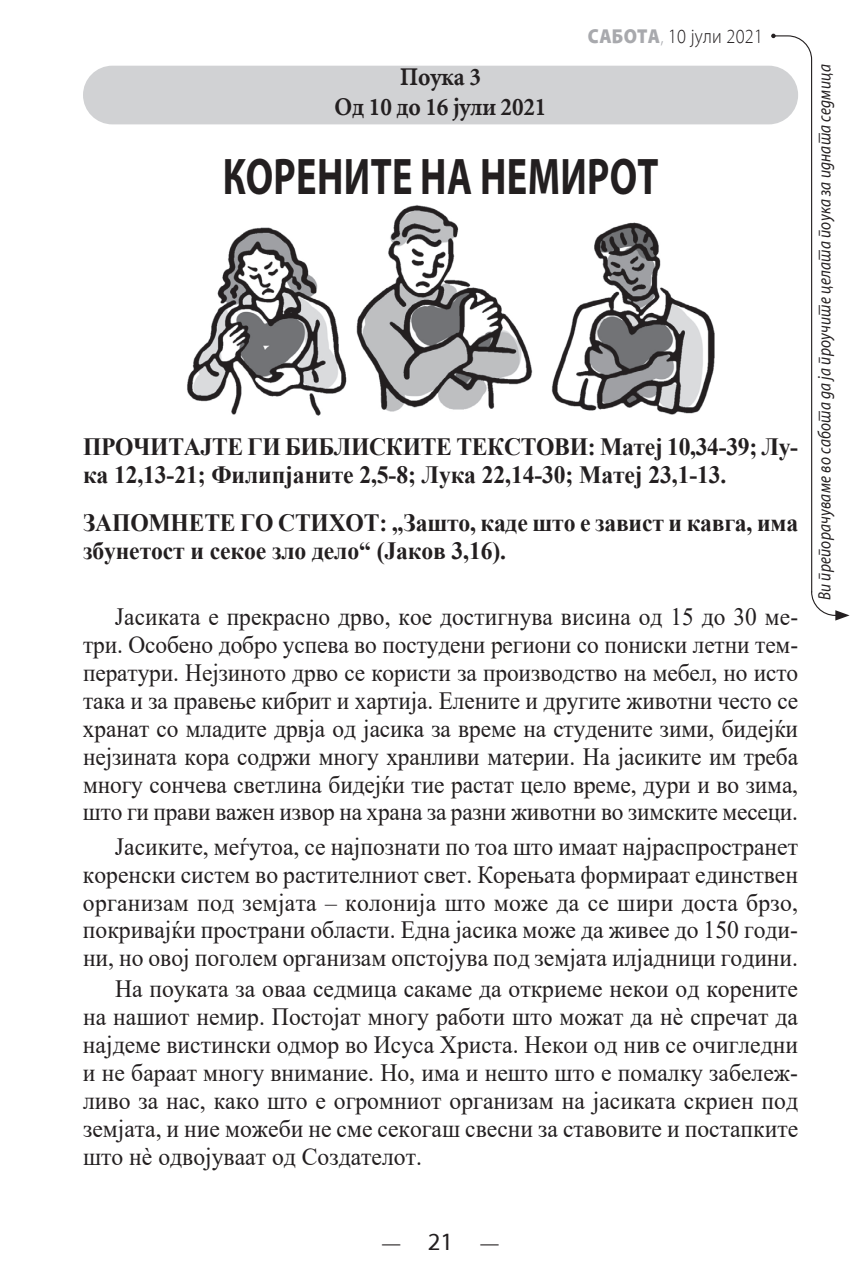
<style>
.page{position:relative;width:862px;height:1276px;background:#fff}
.page>*{position:absolute;margin:0;border:0;box-sizing:border-box;transform-origin:0 0}
.t1{font:700 51.75px "Myriad Pro";letter-spacing:.01em;color:#231f20;scale:.74 1}
.t2{font:700 25.2px/29.7px "Mini";letter-spacing:-.005em;color:#231f20;text-align:center;scale:.93 1}
.t3{font:24.75px/27.9px "Times New Roman";color:#231f20;text-align:justify;scale:.95 1}
.t4{font:24.75px/27.9px "Times New Roman";color:#231f20;text-align:justify;scale:.94 1}
.t5{font:700 24.75px/28.3px "Times New Roman";letter-spacing:-.01em;color:#231f20;scale:.95 1}
.t6{font:22.5px "Mini";color:#231f20;scale:.9 1}
.t7{font:300 20.25px "Myri";letter-spacing:.015em;color:#231f20;scale:.9 1}
.t8{font:italic 18px "Myri";letter-spacing:.015em;color:#231f20;scale:.85 1}
.s1{font-weight:900;color:#a8a9ad}
.s2{color:#a8a9ad}
.s3{font-family:"Myri";font-size:24.75px}
</style>
<div class="page">
<div style="left:83px;top:66px;width:714px;height:58px;background:#d1d2d4;border-radius:29px"></div>
<svg style="left:770px;top:34px;width:79px;height:586px"></svg>
<img style="left:187px;top:190px;width:600px;height:237px">
<p class="t2" style="left:334px;top:62px;width:229px">Поука 3<br>Од 10 до 16 јули 2021</p>
<p class="t7" style="left:587px;top:25px;width:196px"><span class="s1">САБОТА</span><span class="s2">,</span> 10 јули 2021</p>
<h1 class="t1" style="left:223px;top:142px;width:590px">КОРЕНИТЕ НА НЕМИРОТ</h1>
<p class="t5" style="left:83px;top:431px;width:753px">ПРОЧИТАЈТЕ ГИ БИБЛИСКИТЕ ТЕКСТОВИ: Матеј 10,34-39; Лу&shy;ка 12,13-21; Филипјаните 2,5-8; Лука 22,14-30; Матеј 23,1-13.</p>
<p class="t5" style="left:83px;top:507px;width:753px">ЗАПОМНЕТЕ ГО СТИХОТ: „Зашто, каде што е завист и кавга, има збунетост и секое зло дело“ (Јаков 3,16).</p>
<p class="t4" style="left:83px;top:602px;width:761px;text-indent:32px">Јасиката е прекрасно дрво, кое достигнува висина од 15 до 30 ме&shy;три. Особено добро успева во постудени региони со пониски летни тем&shy;ператури. Нејзиното дрво се користи за производство на мебел, но исто така и за правење кибрит и хартија. Елените и другите животни често се хранат со младите дрвја од јасика за време на студените зими, бидејќи нејзината кора содржи многу хранливи материи. На јасиките им треба многу сончева светлина бидејќи тие растат цело време, дури и во зима, што ги прави важен извор на храна за разни животни во зимските месеци.</p>
<p class="t3" style="left:83px;top:831px;width:753px;text-indent:32px">Јасиките, меѓутоа, се најпознати по тоа што имаат најраспространет коренски систем во растителниот свет. Корењата формираат единствен организам под земјата – колонија што може да се шири доста брзо, покривајќи пространи области. Една јасика може да живее до 150 годи&shy;ни, но овој поголем организам опстојува под земјата илјадници години.</p>
<p class="t3" style="left:83px;top:974px;width:753px;text-indent:32px">На поуката за оваа седмица сакаме да откриеме некои од корените на нашиот немир. Постојат многу работи што можат да нѐ спречат да најдеме вистински одмор во Исуса Христа. Некои од нив се очигледни и не бараат многу внимание. Но, има и нешто што е помалку забележ&shy;ливо за нас, како што е огромниот организам на јасиката скриен под земјата, и ние можеби не сме секогаш свесни за ставовите и постапките што нè одвојуваат од Создателот.</p>
<p class="t8" style="left:814px;top:600px;width:632px;rotate:-90deg">Ви препорачуваме во сабота да ја проучите целата поука за идната седмица</p>
<p class="t6" style="left:381px;top:1229px;width:133px">— <span class="s3">21</span> —</p>
</div>
